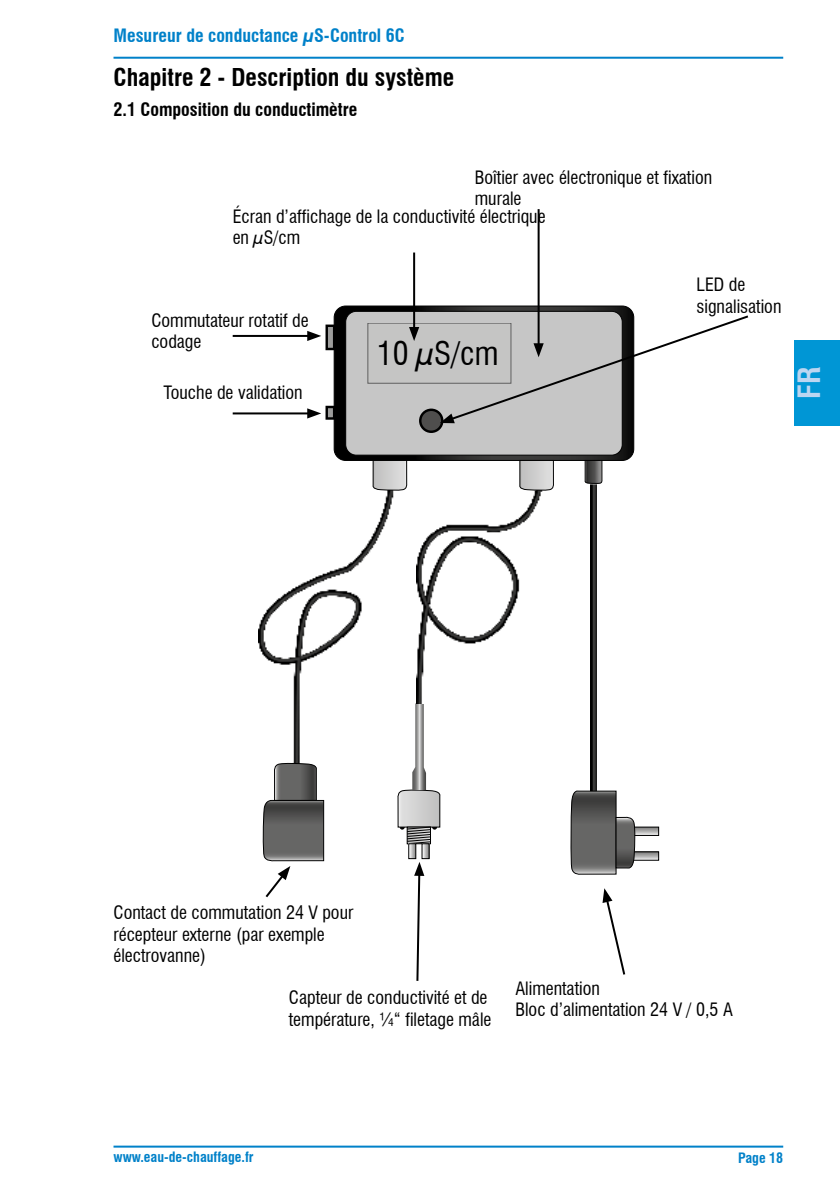
<style>
.page{position:relative;width:840px;height:1191px;background:#fff}
.page>*{position:absolute;margin:0;border:0;box-sizing:border-box;transform-origin:0 0}
.t1{font:condensed 31.8px "Swiss 721 BT";color:#000}
.t2{font:700 condensed 30px "Swiss 721 BT";color:#bcd6f1}
.t3{font:700 condensed 24px "Swiss 721 BT";color:#000}
.t4{font:condensed 18px/21.6px "Swiss 721 BT";color:#000}
.t5{font:700 condensed 18px "Swiss 721 BT";color:#0081c9}
.t6{font:700 condensed 18px "Swiss 721 BT";color:#000}
.t7{font:700 condensed 14px "Swiss 721 BT";color:#0081c9}
</style>
<div class="page">
<hr style="left:113px;top:57px;width:669px;height:2px;background:#0081c9">
<hr style="left:113px;top:1145px;width:669px;height:2px;background:#0081c9">
<div style="left:794px;top:340px;width:45px;height:85px;background:#0096d5"></div>
<img style="left:416px;top:460px;width:127px;height:243px">
<svg style="left:397px;top:703px;width:44px;height:141px"></svg>
<img style="left:258px;top:460px;width:136px;height:303px">
<img style="left:590px;top:484px;width:6px;height:305px">
<svg style="left:334px;top:306px;width:299px;height:154px;background:#151514"></svg>
<div style="left:334px;top:306px;width:299px;height:154px;border:1px solid #000;border-radius:12px"></div>
<div style="left:345px;top:311px;width:277px;height:144px;background:#c6c6c6;border-radius:11px"></div>
<div style="left:345px;top:311px;width:277px;height:144px;border:1px solid #000;border-radius:11px"></div>
<svg style="left:410px;top:845px;width:4px;height:12px"></svg>
<div style="left:408px;top:843px;width:8px;height:16px;border:1px solid #000"></div>
<svg style="left:423px;top:845px;width:4px;height:12px"></svg>
<div style="left:421px;top:843px;width:8px;height:16px;border:1px solid #000"></div>
<svg style="left:635px;top:853px;width:21px;height:5px"></svg>
<div style="left:631px;top:851px;width:27px;height:9px;border:1px solid #000"></div>
<svg style="left:635px;top:829px;width:21px;height:4px"></svg>
<div style="left:631px;top:827px;width:27px;height:8px;border:1px solid #000"></div>
<svg style="left:371px;top:460px;width:36px;height:31px"></svg>
<svg style="left:518px;top:460px;width:35px;height:31px"></svg>
<svg style="left:584px;top:460px;width:18px;height:24px"></svg>
<div style="left:326px;top:326px;width:8px;height:23px;background:#9d9d9c"></div>
<div style="left:325px;top:324px;width:10px;height:26px;border:2px solid #000"></div>
<div style="left:326px;top:407px;width:8px;height:11px;background:#9d9d9c"></div>
<div style="left:325px;top:406px;width:10px;height:14px;border:2px solid #000"></div>
<div style="left:420px;top:410px;width:22px;height:22px;background:#4f4e4d;border-radius:50%"></div>
<div style="left:419px;top:408px;width:24px;height:25px;border:2px solid #000;border-radius:50%"></div>
<svg style="left:570px;top:789px;width:65px;height:86px;background:#747473"></svg>
<hr style="left:537px;top:209px;width:2px;height:137px;background:#000">
<hr style="left:413px;top:252px;width:2px;height:78px;background:#000">
<svg style="left:409px;top:327px;width:10px;height:14px"></svg>
<svg style="left:439px;top:314px;width:310px;height:109px"></svg>
<hr style="left:232px;top:335px;width:78px;height:2px;background:#000">
<svg style="left:307px;top:331px;width:14px;height:10px"></svg>
<hr style="left:232px;top:412px;width:78px;height:2px;background:#000">
<svg style="left:307px;top:408px;width:14px;height:10px"></svg>
<svg style="left:262px;top:763px;width:62px;height:135px"></svg>
<svg style="left:414px;top:862px;width:10px;height:119px"></svg>
<svg style="left:602px;top:888px;width:24px;height:87px"></svg>
<p class="t5" style="left:113px;top:25px;width:292px">Mesureur de conductance µS-Control 6C</p>
<h3 class="t3" style="left:113px;top:63px;width:342px">Chapitre 2 - Description du système</h3>
<p class="t6" style="left:113px;top:98px;width:245px">2.1 Composition du conductimètre</p>
<p class="t4" style="left:474px;top:166px;width:239px">Boîtier avec électronique et fixation murale</p>
<p class="t4" style="left:232px;top:205px;width:314px">Écran d’affichage de la conductivité électrique en µS/cm</p>
<p class="t4" style="left:696px;top:274px;width:86px">LED de signalisation</p>
<p class="t4" style="left:151px;top:309px;width:159px">Commutateur rotatif de codage</p>
<p class="t4" style="left:163px;top:382px;width:140px">Touche de validation</p>
<h1 class="t1" style="left:376px;top:335px;width:123px">10 µS/cm</h1>
<h2 class="t2" style="left:790px;top:399px;width:33px;rotate:-90deg">FR</h2>
<p class="t4" style="left:113px;top:901px;width:241px">Contact de commutation 24 V pour récepteur externe (par exemple électrovanne)</p>
<p class="t4" style="left:289px;top:986px;width:204px">Capteur de conductivité et de température, ¼“ filetage mâle</p>
<p class="t4" style="left:515px;top:977px;width:219px">Alimentation<br>Bloc d’alimentation 24 V / 0,5 A</p>
<p class="t7" style="left:113px;top:1148px;width:142px">www.eau-de-chauffage.fr</p>
<p class="t7" style="left:737px;top:1149px;width:47px">Page 18</p>
</div>
